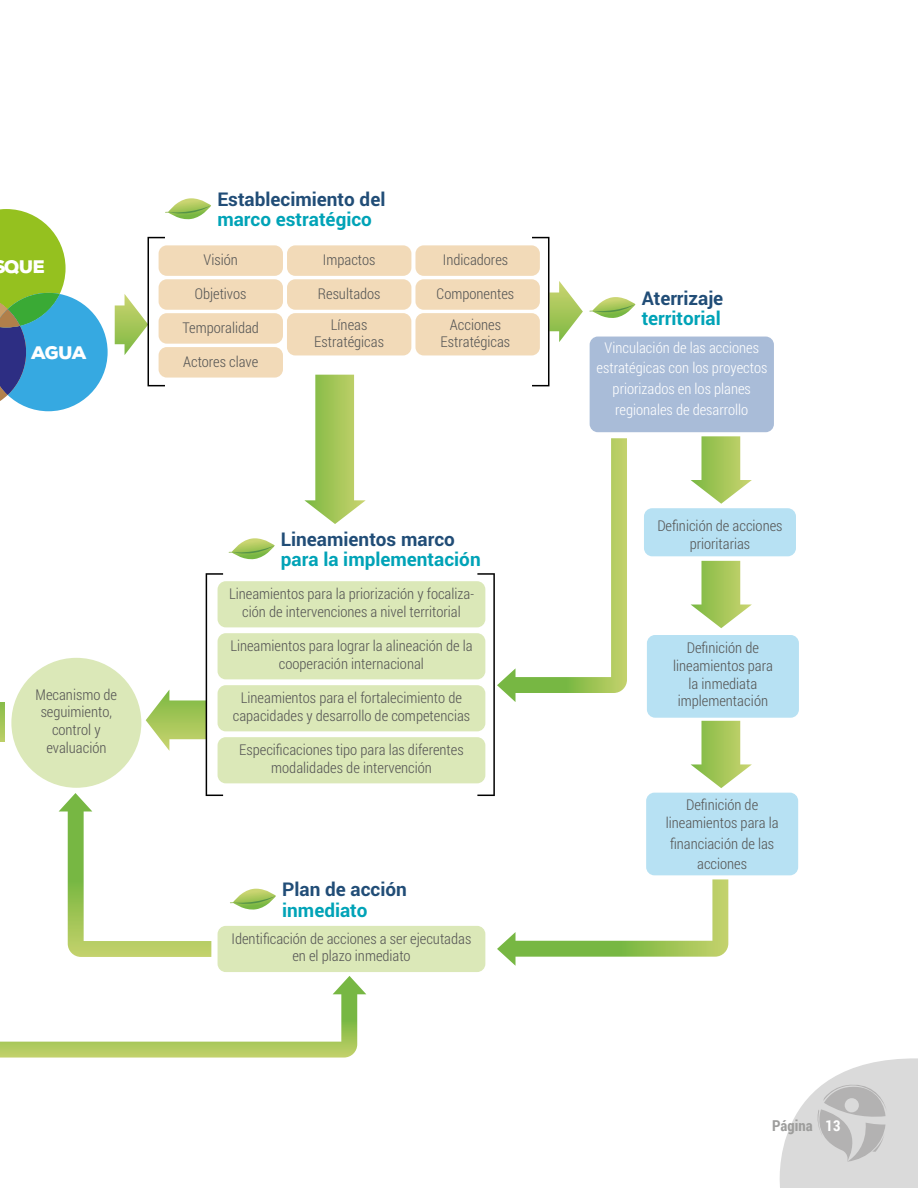
<style>
.page{position:relative;width:918px;height:1188px;background:#fff}
.page>*{position:absolute;margin:0;border:0;box-sizing:border-box;transform-origin:0 0}
.t1{font:700 18.9px "Roboto";color:#214d77}
.t2{font:700 18.9px "Roboto";color:#00a3b7}
.t3{font:900 17.55px "Nexa Rust Sans";letter-spacing:-.045em;color:#fff}
.t4{font:700 15px "Roboto Condensed";color:#9d9d9c}
.t5{font:300 14.85px/17.9px "Roboto Condensed";color:#575756;text-align:center}
.t6{font:300 14.85px/20.5px "Roboto Condensed";color:#fff;text-align:center}
.s1{color:#fff}
</style>
<div class="page">
<svg style="left:779px;top:1058px;width:139px;height:130px"></svg>
<svg style="left:165px;top:198px;width:46px;height:22px"></svg>
<svg style="left:589px;top:297px;width:46px;height:21px"></svg>
<svg style="left:229px;top:538px;width:46px;height:22px"></svg>
<svg style="left:230px;top:889px;width:46px;height:21px"></svg>
<div style="left:644px;top:508px;width:152px;height:48px;background:#b7e1f3;border-radius:8px"></div>
<div style="left:218px;top:581px;width:267px;height:46px;background:#dbe8b8;border-radius:8px"></div>
<div style="left:218px;top:633px;width:267px;height:46px;background:#dbe8b8;border-radius:8px"></div>
<div style="left:218px;top:685px;width:267px;height:46px;background:#dbe8b8;border-radius:8px"></div>
<div style="left:218px;top:737px;width:267px;height:46px;background:#dbe8b8;border-radius:8px"></div>
<div style="left:218px;top:926px;width:267px;height:46px;background:#dbe8b8;border-radius:8px"></div>
<svg style="left:691px;top:436px;width:61px;height:68px"></svg>
<svg style="left:691px;top:561px;width:61px;height:67px"></svg>
<svg style="left:691px;top:721px;width:61px;height:67px"></svg>
<svg style="left:0;top:703px;width:5px;height:38px"></svg>
<svg style="left:304px;top:375px;width:62px;height:149px"></svg>
<div style="left:647px;top:635px;width:152px;height:83px;background:#b7e1f3;border-radius:8px"></div>
<div style="left:646px;top:793px;width:152px;height:82px;background:#b7e1f3;border-radius:8px"></div>
<div style="left:590px;top:337px;width:184px;height:95px;background:#a9bcd8;border-radius:8px"></div>
<div style="left:11px;top:658px;width:130px;height:130px;background:#dbe8b8;border-radius:50%"></div>
<div style="left:159px;top:245px;width:124px;height:31px;background:#f2dab8;border-radius:8px"></div>
<div style="left:159px;top:279px;width:124px;height:31px;background:#f2dab8;border-radius:8px"></div>
<div style="left:159px;top:313px;width:124px;height:31px;background:#f2dab8;border-radius:8px"></div>
<div style="left:287px;top:245px;width:124px;height:31px;background:#f2dab8;border-radius:8px"></div>
<div style="left:287px;top:279px;width:124px;height:31px;background:#f2dab8;border-radius:8px"></div>
<div style="left:415px;top:245px;width:125px;height:31px;background:#f2dab8;border-radius:8px"></div>
<div style="left:415px;top:279px;width:125px;height:31px;background:#f2dab8;border-radius:8px"></div>
<div style="left:415px;top:313px;width:125px;height:42px;background:#f2dab8;border-radius:8px"></div>
<div style="left:287px;top:313px;width:124px;height:42px;background:#f2dab8;border-radius:8px"></div>
<div style="left:159px;top:347px;width:124px;height:31px;background:#f2dab8;border-radius:8px"></div>
<svg style="left:0;top:209px;width:108px;height:202px"></svg>
<svg style="left:115px;top:237px;width:50px;height:149px"></svg>
<svg style="left:532px;top:237px;width:51px;height:149px"></svg>
<svg style="left:477px;top:438px;width:150px;height:358px"></svg>
<svg style="left:497px;top:879px;width:231px;height:87px"></svg>
<svg style="left:0;top:976px;width:366px;height:82px"></svg>
<svg style="left:59px;top:573px;width:164px;height:384px"></svg>
<p class="t3" style="left:5px;top:255px;width:42px">QUE</p>
<p class="t3" style="left:31px;top:341px;width:58px">AGUA</p>
<p class="t5" style="left:36px;top:685px;width:83px">Mecanismo de seguimiento, control y evaluación</p>
<p class="t1" style="left:217px;top:186px;width:170px">Establecimiento del</p>
<p class="t2" style="left:217px;top:206px;width:156px">marco estratégico</p>
<p class="t5" style="left:204px;top:251px;width:36px">Visión</p>
<p class="t5" style="left:195px;top:285px;width:53px">Objetivos</p>
<p class="t5" style="left:183px;top:318px;width:78px">Temporalidad</p>
<p class="t5" style="left:183px;top:352px;width:76px">Actores clave</p>
<p class="t5" style="left:323px;top:251px;width:54px">Impactos</p>
<p class="t5" style="left:318px;top:285px;width:64px">Resultados</p>
<p class="t5" style="left:314px;top:315px;width:71px">Líneas<br>Estratégicas</p>
<p class="t5" style="left:443px;top:251px;width:67px">Indicadores</p>
<p class="t5" style="left:437px;top:278px;width:79px;line-height:30.3px">Componentes<br>Acciones</p>
<p class="t5" style="left:441px;top:333px;width:71px">Estratégicas</p>
<p class="t1" style="left:281px;top:526px;width:175px">Lineamientos marco</p>
<p class="t2" style="left:281px;top:546px;width:201px">para la implementación</p>
<p class="t5" style="left:229px;top:584px;width:246px">Lineamientos para la priorización y focaliza&shy;ción de intervenciones a nivel territorial</p>
<p class="t5" style="left:230px;top:636px;width:244px">Lineamientos para lograr la alineación de la cooperación internacional</p>
<p class="t5" style="left:233px;top:688px;width:239px">Lineamientos para el fortalecimiento de capacidades y desarrollo de competencias</p>
<p class="t5" style="left:239px;top:740px;width:226px">Especificaciones tipo para las diferentes modalidades de intervención</p>
<p class="t1" style="left:282px;top:876px;width:126px">Plan de acción</p>
<p class="t2" style="left:282px;top:897px;width:87px">inmediato</p>
<p class="t5" style="left:232px;top:929px;width:241px">Identificación de acciones a ser ejecutadas en el plazo inmediato</p>
<p class="t1" style="left:642px;top:285px;width:83px">Aterrizaje</p>
<p class="t2" style="left:642px;top:305px;width:81px">territorial</p>
<p class="t6" style="left:597px;top:337px;width:172px">Vinculación de las acciones estratégicas con los proyectos priorizados en los planes regionales de desarrollo</p>
<p class="t5" style="left:657px;top:516px;width:127px">Definición de acciones prioritarias</p>
<p class="t5" style="left:673px;top:638px;width:101px">Definición de lineamientos para la inmediata implementación</p>
<p class="t5" style="left:666px;top:796px;width:114px">Definición de lineamientos para la</p>
<p class="t5" style="left:670px;top:833px;width:106px;line-height:20.5px">financiación de las acciones</p>
<p class="t4" style="left:772px;top:1115px;width:70px">Página <span class="s1">13</span></p>
</div>
